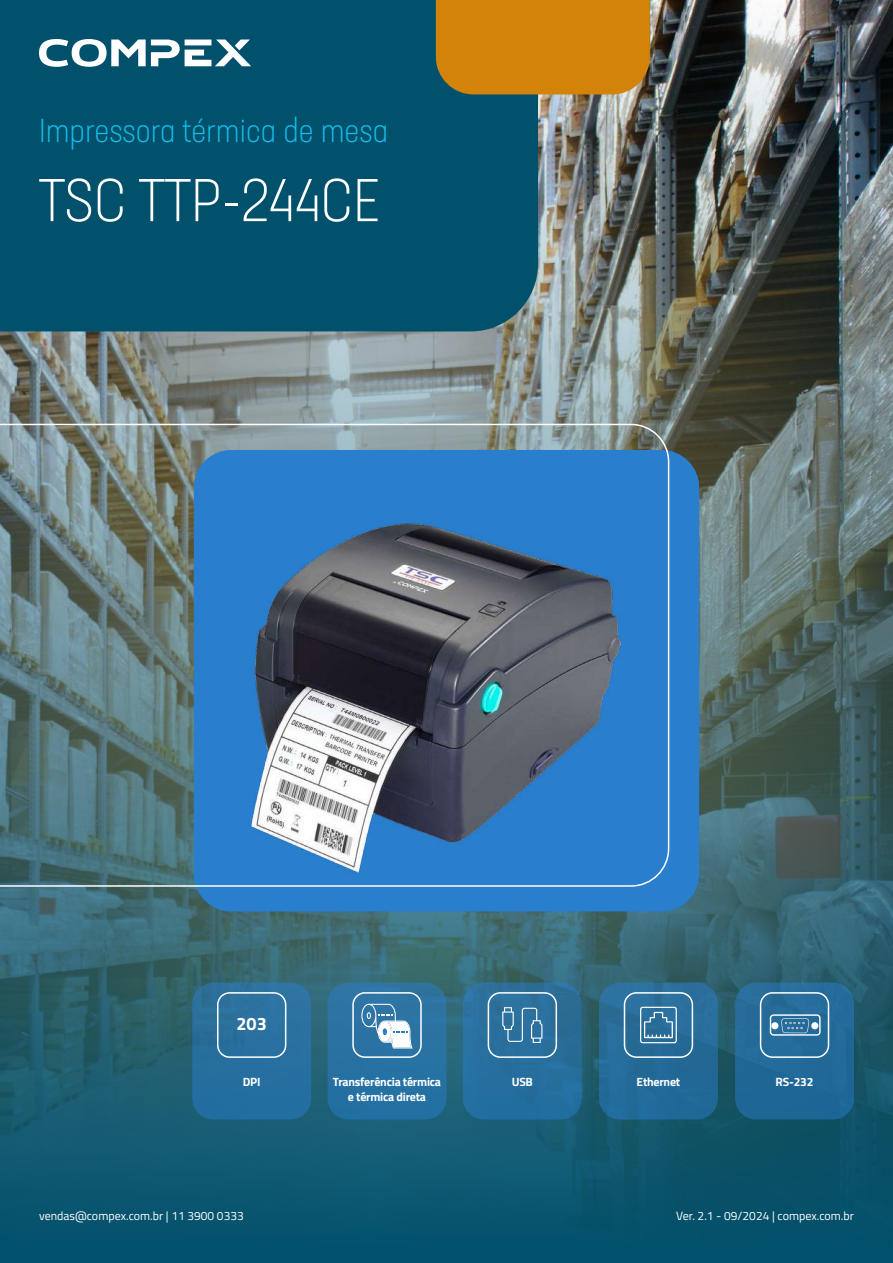
<style>
.page{position:relative;width:893px;height:1263px;background:#fff}
.page>*{position:absolute;margin:0;border:0;box-sizing:border-box;transform-origin:0 0}
.t1{font:300 condensed 60px "Neusa Next Pro";color:#fff}
.t2{font:300 condensed 33px "Neusa Next Pro";color:#15bde9}
.t3{font:700 18px "Titillium Web";color:#fff}
.t4{font:12px "Titillium Web";color:#fff}
.t5{font:700 12px "Titillium Web";letter-spacing:-.02em;color:#fff}
</style>
<div class="page">
<img style="left:0;top:0;width:893px;height:1263px">
<div style="left:0;top:0;width:538px;height:331px;background:#01516d"></div>
<div style="left:436px;top:0;width:214px;height:94px;background:#d18409"></div>
<svg style="left:39px;top:39px;width:212px;height:28px"></svg>
<div style="left:194px;top:450px;width:505px;height:461px;background:#297ecd;border-radius:38px"></div>
<svg style="left:0;top:424px;width:669px;height:463px"></svg>
<img style="left:229px;top:487px;width:405px;height:400px">
<div style="left:463px;top:983px;width:119px;height:136px;background:linear-gradient(to right,#2972a2,#276d99);border-radius:21px"></div>
<div style="left:328px;top:983px;width:118px;height:136px;background:#2772a3;border-radius:21px"></div>
<div style="left:192px;top:983px;width:119px;height:136px;background:#276fa0;border-radius:21px"></div>
<div style="left:217px;top:992px;width:69px;height:66px;border:2px solid #fff;border-radius:12px"></div>
<div style="left:352px;top:992px;width:70px;height:66px;border:2px solid #fff;border-radius:12px"></div>
<div style="left:488px;top:992px;width:69px;height:66px;border:2px solid #fff;border-radius:12px"></div>
<svg style="left:361px;top:1004px;width:52px;height:44px"></svg>
<svg style="left:502px;top:1007px;width:40px;height:36px"></svg>
<div style="left:599px;top:983px;width:119px;height:136px;background:#246b99;border-radius:21px"></div>
<div style="left:735px;top:983px;width:119px;height:136px;background:#236998;border-radius:21px"></div>
<div style="left:624px;top:992px;width:69px;height:66px;border:2px solid #fff;border-radius:12px"></div>
<div style="left:760px;top:992px;width:69px;height:66px;border:2px solid #fff;border-radius:12px"></div>
<svg style="left:640px;top:1007px;width:37px;height:36px"></svg>
<svg style="left:770px;top:1014px;width:51px;height:22px"></svg>
<div style="left:771px;top:1022px;width:7px;height:7px;background:#fff;border-radius:50%"></div>
<h2 class="t2" style="left:39px;top:111px;width:351px">Impressora térmica de mesa</h2>
<h1 class="t1" style="left:39px;top:164px;width:343px">TSC TTP-244CE</h1>
<h3 class="t3" style="left:237px;top:1010px;width:32px">203</h3>
<p class="t5" style="left:243px;top:1073px;width:19px">DPI</p>
<p class="t5" style="left:333px;top:1073px;width:110px">Transferência térmica</p>
<p class="t5" style="left:512px;top:1073px;width:23px">USB</p>
<p class="t5" style="left:348px;top:1087px;width:80px">e térmica direta</p>
<p class="t5" style="left:637px;top:1073px;width:45px">Ethernet</p>
<p class="t5" style="left:776px;top:1073px;width:39px">RS-232</p>
<p class="t4" style="left:39px;top:1207px;width:206px">vendas@compex.com.br | 11 3900 0333</p>
<p class="t4" style="left:676px;top:1207px;width:179px">Ver. 2.1 - 09/2024 | compex.com.br</p>
</div>
